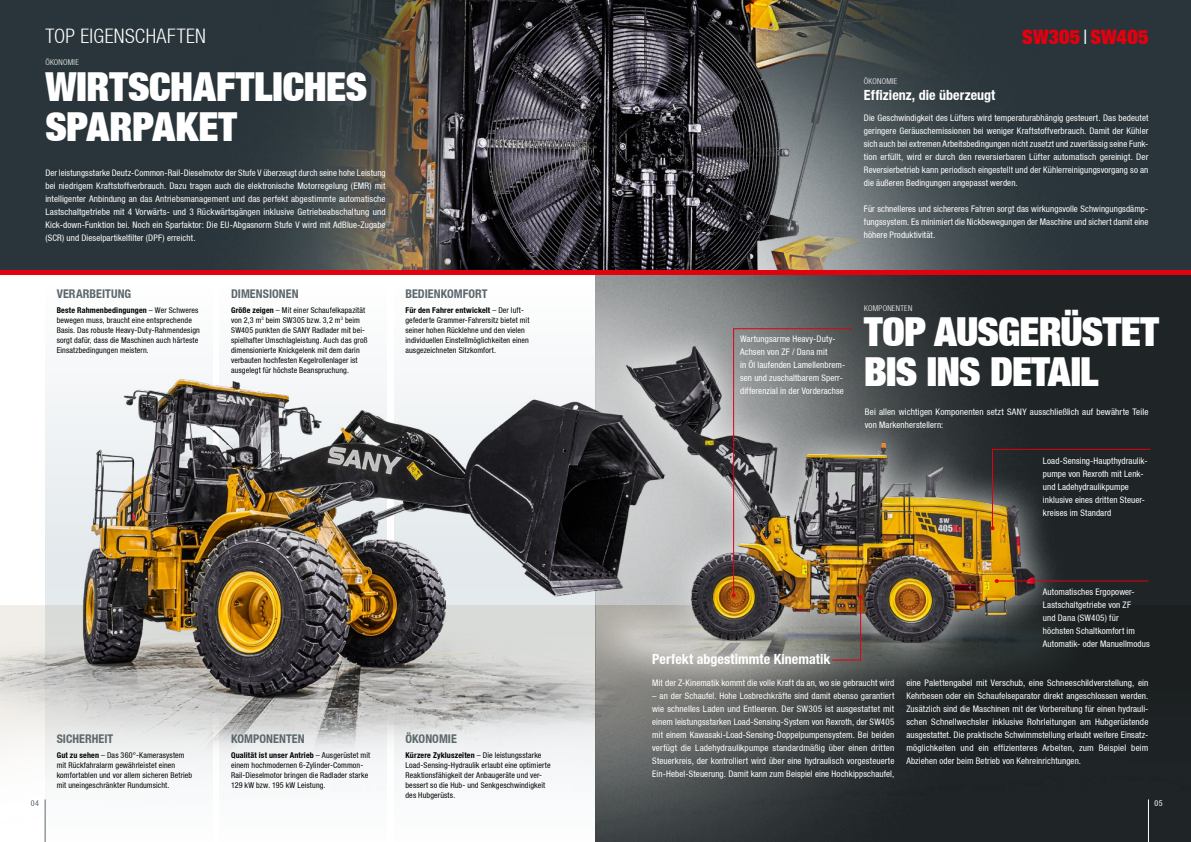
<style>
.page{position:relative;width:1191px;height:842px;background:#fff}
.page>*{position:absolute;margin:0;border:0;box-sizing:border-box;transform-origin:0 0}
.t1{font:900 40px/40px "Context Reprise Extra Black S Si Extra";letter-spacing:-.01em;color:#fff}
.t2{font:700 20px "Context Reprise Light Cond S Si";letter-spacing:.015em;color:#fff}
.t3{font:900 20px "Context Reprise Extra Black S Si Extra";letter-spacing:.005em;color:#e3000f}
.t4{font:700 condensed 14px "Context Reprise Condensed S Si";letter-spacing:.005em;color:#fff}
.t5{font:700 condensed 12px "Context Reprise Condensed S Si";letter-spacing:.005em;color:#5d686d}
.t6{font:9px/13px "Context Reprise Condensed S Si Condensed";letter-spacing:.01em;color:#fff;text-align:justify}
.t7{font:8px/10px "Context Reprise Condensed S Si Condensed";letter-spacing:.015em;color:#000}
.t8{font:700 condensed 8px "Context Reprise Condensed S Si";letter-spacing:.02em;color:#000}
.t9{font:700 8px "Context Reprise Light Cond S Si";letter-spacing:.03em;color:#fff}
.t10{font:8px "Context Reprise Condensed S Si Condensed";color:#5d686d}
.t11{font:8px "Context Reprise Condensed S Si Condensed";color:#fff}
.s1{font-family:"Context Reprise Condensed S Si Condensed";font-weight:400;color:#fff}
.s2{font-family:"Context Reprise Condensed S Si Condensed";font-weight:400;font-stretch:normal}
.s3{font-family:"Context Reprise Condensed S Si";font-weight:700;font-stretch:condensed}
</style>
<div class="page">
<img style="left:677px;top:275px;width:514px;height:330px">
<img style="left:0;top:605px;width:1191px;height:237px">
<div style="left:577px;top:585px;width:522px;height:123px;background:#fff;opacity:.75"></div>
<img style="left:677px;top:306px;width:423px;height:371px">
<img style="left:0;top:0;width:1191px;height:271px">
<img style="left:298px;top:0;width:655px;height:271px">
<div style="left:45px;top:285px;width:168px;height:557px;background:#fafbfc"></div>
<div style="left:220px;top:285px;width:167px;height:557px;background:#fafbfc"></div>
<div style="left:394px;top:285px;width:201px;height:557px;background:#fafbfc"></div>
<hr style="left:595px;top:271px;width:596px;height:4px;background:#e3000f">
<img style="left:1px;top:271px;width:676px;height:515px">
<div style="left:592px;top:311px;width:477px;height:366px;background:#fff;opacity:.75"></div>
<svg style="left:994px;top:579px;width:155px;height:4px"></svg>
<img style="left:731px;top:328px;width:131px;height:333px">
<svg style="left:990px;top:448px;width:161px;height:82px"></svg>
<hr style="left:1148px;top:799px;width:1px;height:43px;background:#fff">
<hr style="left:45px;top:799px;width:1px;height:43px;background:#5d686d">
<h2 class="t2" style="left:45px;top:25px;width:162px">TOP EIGENSCHAFTEN</h2>
<h2 class="t3" style="left:1022px;top:23px;width:128px">SW305 <span class="s1">|</span> SW405</h2>
<p class="t9" style="left:45px;top:57px;width:35px">ÖKONOMIE</p>
<h1 class="t1" style="left:45px;top:65px;width:323px">WIRTSCHAFTLICHES<br>SPARPAKET</h1>
<p class="t6" style="left:45px;top:166px;width:342px">Der leistungsstarke Deutz-Common-Rail-Dieselmotor der Stufe V überzeugt durch seine hohe Leistung bei niedrigem Kraftstoffverbrauch. Dazu tragen auch die elektronische Motorregelung (EMR) mit intelligenter Anbindung an das Antriebsmanagement und das perfekt abgestimmte automatische Lastschaltgetriebe mit 4 Vorwärts- und 3 Rückwärtsgängen inklusive Getriebeabschaltung und Kick-down-Funktion bei. Noch ein Sparfaktor: Die EU-Abgasnorm Stufe V wird mit AdBlue-Zugabe (SCR) und Dieselpartikelfilter (DPF) erreicht.</p>
<h3 class="t5" style="left:57px;top:287px;width:76px">VERARBEITUNG</h3>
<p class="t8" style="left:57px;top:305px;width:143px">Beste Rahmenbedingungen <span class="s2">– Wer Schweres</span></p>
<p class="t7" style="left:57px;top:315px;width:145px">bewegen muss, braucht eine entsprechende Basis. Das robuste Heavy-Duty-Rahmendesign sorgt dafür, dass die Maschinen auch härteste Einsatzbedingungen meistern.</p>
<h3 class="t5" style="left:231px;top:287px;width:69px">DIMENSIONEN</h3>
<p class="t7" style="left:231px;top:305px;width:138px"><span class="s3">Größe zeigen</span> – Mit einer Schaufelkapazität von 2,3 m<sup>3</sup> beim SW305 bzw. 3,2 m<sup>3</sup> beim SW405 punkten die SANY Radlader mit bei&shy;spielhafter Umschlagleistung. Auch das groß dimensionierte Knickgelenk mit dem darin verbauten hochfesten Kegelrollenlager ist ausgelegt für höchste Beanspruchung.</p>
<h3 class="t5" style="left:405px;top:287px;width:84px">BEDIENKOMFORT</h3>
<p class="t8" style="left:405px;top:305px;width:120px">Für den Fahrer entwickelt <span class="s2">– Der luft-</span></p>
<p class="t7" style="left:405px;top:315px;width:125px">gefederte Grammer-Fahrersitz bietet mit seiner hohen Rücklehne und den vielen individuellen Einstellmöglichkeiten einen ausgezeichneten Sitzkomfort.</p>
<p class="t9" style="left:864px;top:77px;width:35px">ÖKONOMIE</p>
<h3 class="t4" style="left:864px;top:86px;width:133px">Effizienz, die überzeugt</h3>
<p class="t6" style="left:864px;top:111px;width:286px">Die Geschwindigkeit des Lüfters wird temperaturabhängig gesteuert. Das bedeutet geringere Geräuschemissionen bei weniger Kraftstoffverbrauch. Damit der Kühler sich auch bei extremen Arbeitsbedingungen nicht zusetzt und zuverlässig seine Funk&shy;tion erfüllt, wird er durch den reversierbaren Lüfter automatisch gereinigt. Der Reversierbetrieb kann periodisch eingestellt und der Kühlerreinigungsvorgang so an die äußeren Bedingungen angepasst werden.</p>
<p class="t6" style="left:864px;top:202px;width:286px">Für schnelleres und sichereres Fahren sorgt das wirkungsvolle Schwingungsdämp&shy;fungssystem. Es minimiert die Nickbewegungen der Maschine und sichert damit eine höhere Produktivität.</p>
<p class="t6" style="left:740px;top:332px;width:107px;text-align:left">Wartungsarme Heavy-Duty-<br>Achsen von ZF / Dana mit<br>in Öl laufenden Lamellenbrem&shy;sen und zuschaltbarem Sperr&shy;differenzial in der Vorderachse</p>
<p class="t9" style="left:864px;top:304px;width:50px">KOMPONENTEN</p>
<h1 class="t1" style="left:864px;top:311px;width:296px">TOP AUSGERÜSTET<br>BIS INS DETAIL</h1>
<p class="t6" style="left:865px;top:405px;width:285px">Bei allen wichtigen Komponenten setzt SANY ausschließlich auf bewährte Teile von Markenherstellern:</p>
<p class="t6" style="left:1043px;top:454px;width:106px;text-align:left">Load-Sensing-Haupthydraulik&shy;pumpe von Rexroth mit Lenk&shy;und Ladehydraulikpumpe inklusive eines dritten Steuer&shy;kreises im Standard</p>
<h3 class="t4" style="left:652px;top:650px;width:180px">Perfekt abgestimmte Kinematik</h3>
<p class="t6" style="left:1043px;top:585px;width:108px;text-align:left">Automatisches Ergopower-<br>Lastschaltgetriebe von ZF<br>und Dana (SW405) für höchsten Schaltkomfort im<br>Automatik- oder Manuellmodus</p>
<p class="t6" style="left:906px;top:676px;width:244px">eine Palettengabel mit Verschub, eine Schneeschildverstellung, ein Kehrbesen oder ein Schaufelseparator direkt angeschlossen werden.<br>Zusätzlich sind die Maschinen mit der Vorbereitung für einen hydrauli&shy;schen Schnellwechsler inklusive Rohrleitungen am Hubgerüstende ausgestattet. Die praktische Schwimmstellung erlaubt weitere Einsatz&shy;möglichkeiten und ein effizienteres Arbeiten, zum Beispiel beim Abziehen oder beim Betrieb von Kehreinrichtungen.</p>
<p class="t6" style="left:652px;top:676px;width:244px">Mit der Z-Kinematik kommt die volle Kraft da an, wo sie gebraucht wird</p>
<p class="t6" style="left:652px;top:689px;width:244px">– an der Schaufel. Hohe Losbrechkräfte sind damit ebenso garantiert wie schnelles Laden und Entleeren. Der SW305 ist ausgestattet mit einem leistungsstarken Load-Sensing-System von Rexroth, der SW405 mit einem Kawasaki-Load-Sensing-Doppelpumpensystem. Bei beiden verfügt die Ladehydraulikpumpe standardmäßig über einen dritten Steuerkreis, der kontrolliert wird über eine hydraulisch vorgesteuerte Ein-Hebel-Steuerung. Damit kann zum Beispiel eine Hochkippschaufel,</p>
<h3 class="t5" style="left:405px;top:732px;width:53px">ÖKONOMIE</h3>
<h3 class="t5" style="left:57px;top:732px;width:58px">SICHERHEIT</h3>
<h3 class="t5" style="left:231px;top:732px;width:75px">KOMPONENTEN</h3>
<p class="t8" style="left:231px;top:750px;width:141px">Qualität ist unser Antrieb <span class="s2">– Ausgerüstet mit</span></p>
<p class="t7" style="left:231px;top:760px;width:139px">einem hochmodernen 6-Zylinder-Common-<br>Rail-Dieselmotor bringen die Radlader starke<br>129 kW bzw. 195 kW Leistung.</p>
<p class="t7" style="left:57px;top:750px;width:137px"><span class="s3">Gut zu sehen</span> – Das 360°-Kamerasystem mit Rückfahralarm gewährleistet einen komfortablen und vor allem sicheren Betrieb mit uneingeschränkter Rundumsicht.</p>
<p class="t8" style="left:405px;top:750px;width:137px">Kürzere Zykluszeiten <span class="s2">– Die leistungsstarke</span></p>
<p class="t7" style="left:405px;top:760px;width:147px">Load-Sensing-Hydraulik erlaubt eine optimierte Reaktionsfähigkeit der Anbaugeräte und ver&shy;bessert so die Hub- und Senkgeschwindigkeit des Hubgerüsts.</p>
<p class="t10" style="left:31px;top:798px;width:10px">04</p>
<p class="t11" style="left:1154px;top:798px;width:9px">05</p>
</div>
